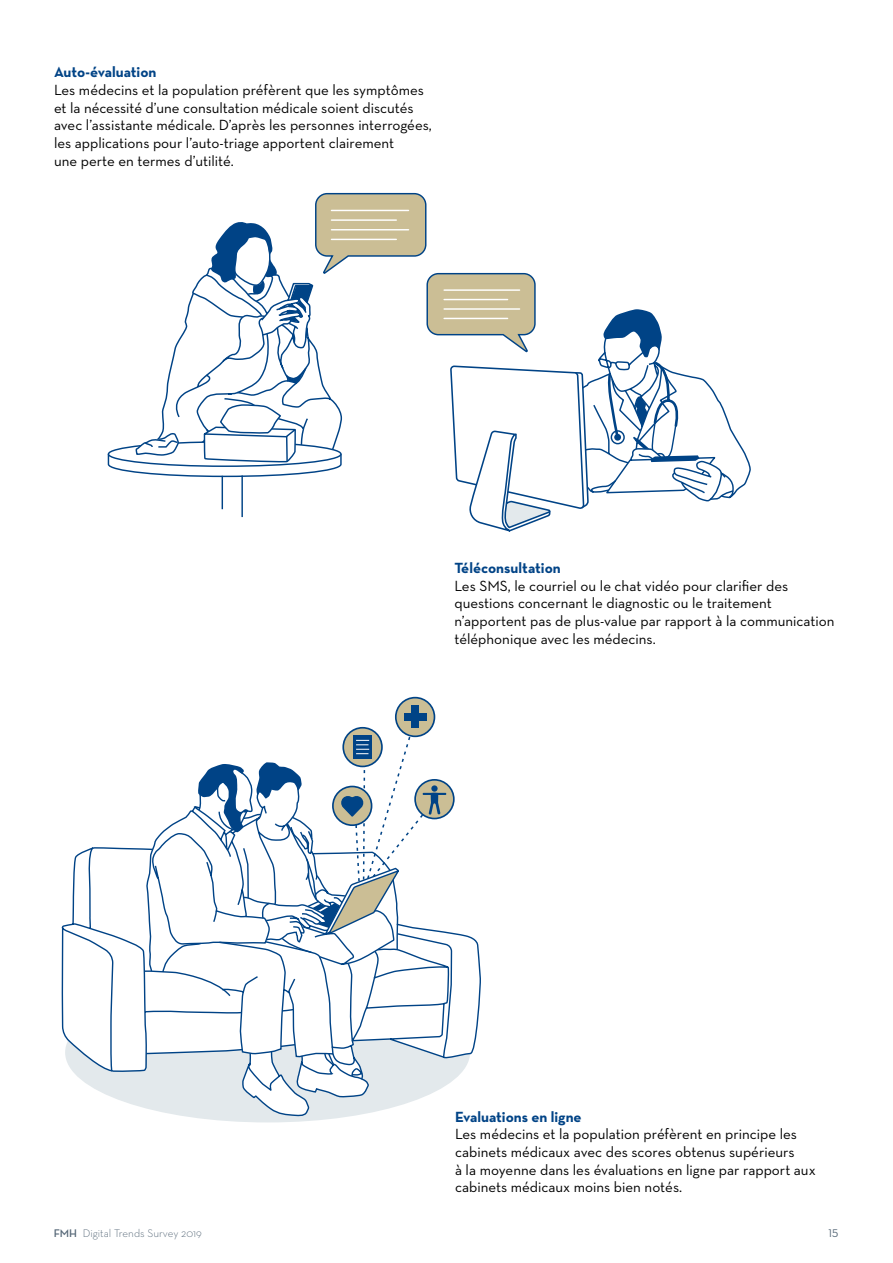
<style>
.page{position:relative;width:893px;height:1263px;background:#fff}
.page>*{position:absolute;margin:0;border:0;box-sizing:border-box;transform-origin:0 0}
.t1{font:15px/17.7px "Neutraface Text";color:#000}
.t2{font:700 15px "Neutraface Text";color:#004386}
.t3{font:300 11.25px "Neutraface Text";color:#536575}
.t4{font:11.25px "Neutraface Text";color:#536575}
.s1{font-weight:600}
</style>
<div class="page">
<div style="left:396px;top:698px;width:38px;height:38px;background:#cbbe95;border-radius:50%"></div>
<div style="left:395px;top:697px;width:40px;height:40px;border:2px solid #004386;border-radius:50%"></div>
<div style="left:411px;top:706px;width:8px;height:22px;background:#004386"></div>
<div style="left:404px;top:713px;width:22px;height:8px;background:#004386"></div>
<svg style="left:343px;top:728px;width:39px;height:38px"></svg>
<div style="left:342px;top:727px;width:41px;height:40px;border:2px solid #004386;border-radius:50%"></div>
<svg style="left:415px;top:780px;width:39px;height:38px"></svg>
<div style="left:414px;top:779px;width:41px;height:40px;border:2px solid #004386;border-radius:50%"></div>
<svg style="left:446px;top:931px;width:35px;height:152px"></svg>
<svg style="left:62px;top:734px;width:384px;height:382px"></svg>
<svg style="left:108px;top:193px;width:643px;height:338px"></svg>
<p class="t2" style="left:54px;top:62px;width:104px">Auto-évaluation</p>
<p class="t1" style="left:54px;top:81px;width:379px">Les médecins et la population préfèrent que les symptômes et la nécessité d’une consultation médicale soient discutés avec l’assistante médicale. D’après les personnes interrogées, les applications pour l’auto-triage apportent clairement<br>une perte en termes d’utilité.</p>
<p class="t2" style="left:454px;top:558px;width:108px">Téléconsultation</p>
<p class="t1" style="left:454px;top:576px;width:382px">Les SMS, le courriel ou le chat vidéo pour clarifier des questions concernant le diagnostic ou le traitement n’apportent pas de plus-value par rapport à la communication téléphonique avec les médecins.</p>
<p class="t2" style="left:455px;top:1107px;width:128px">Evaluations en ligne</p>
<p class="t1" style="left:455px;top:1125px;width:362px">Les médecins et la population préfèrent en principe les cabinets médicaux avec des scores obtenus supérieurs<br>à la moyenne dans les évaluations en ligne par rapport aux cabinets médicaux moins bien notés.</p>
<p class="t3" style="left:54px;top:1226px;width:150px"><span class="s1">FMH</span> Digital Trends Survey 2019</p>
<p class="t4" style="left:829px;top:1226px;width:11px">15</p>
</div>
